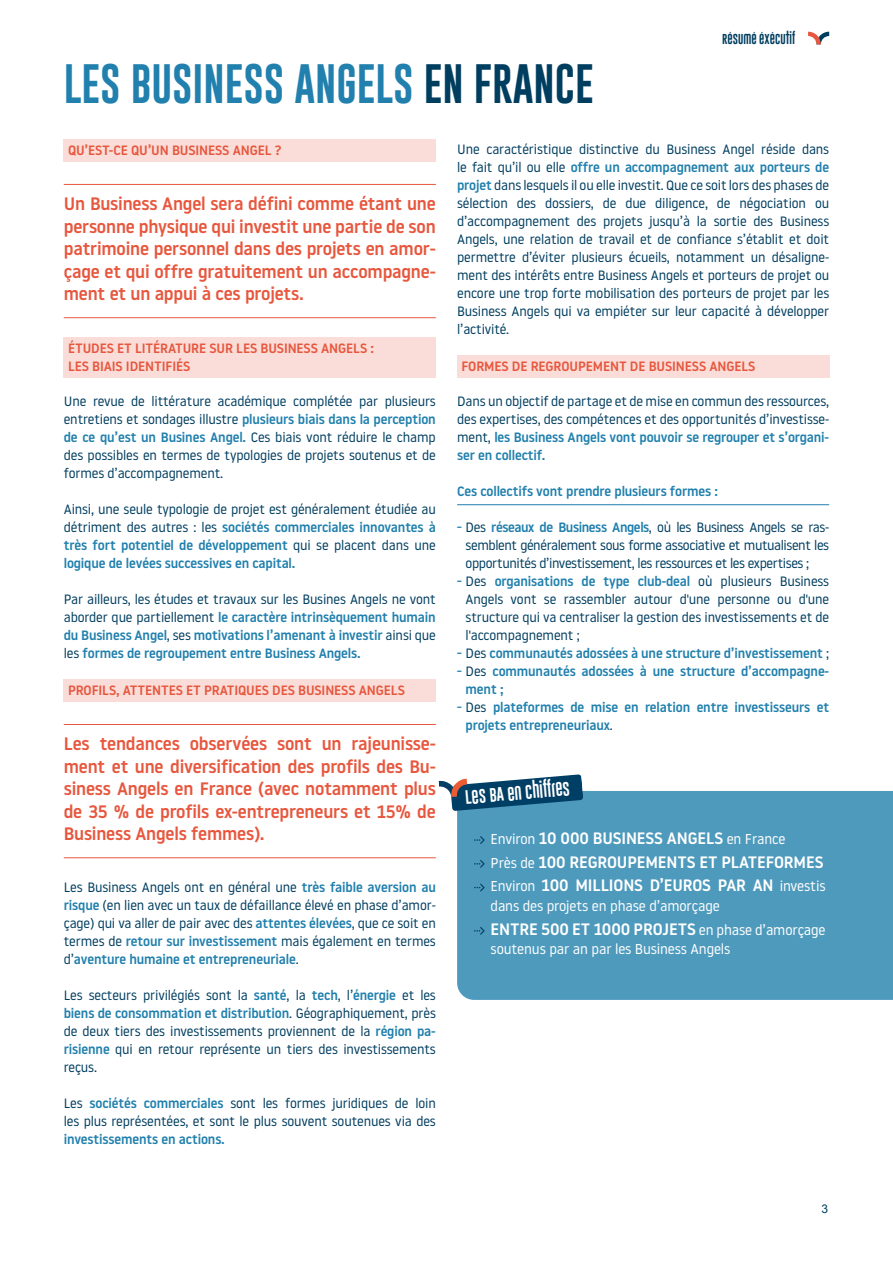
<style>
.page{position:relative;width:893px;height:1263px;background:#fff}
.page>*{position:absolute;margin:0;border:0;box-sizing:border-box;transform-origin:0 0}
.t1{font:40.5px "Gobold Uplow";color:#2180ad}
.t2{font:500 18px/22.5px "Noway";letter-spacing:-.01em;color:#e7573e;text-align:justify}
.t3{font:500 16.5px/23.7px "Noway";letter-spacing:-.01em;color:#fff}
.t4{font:14.25px "Noway";letter-spacing:-.01em;color:#fff}
.t5{font:14.25px "Gobold Uplow";color:#fff}
.t6{font:13.5px/18px "Noway";letter-spacing:-.01em;color:#003e60;text-align:justify}
.t7{font:500 13.5px/18px "Noway";letter-spacing:-.01em;color:#2180ad;text-align:justify}
.t8{font:500 13.5px/18px "Noway";letter-spacing:-.01em;color:#e7573e}
.t9{font:12px "Arial";color:#003e60}
.t10{font:10.5px "Gobold Uplow";color:#003e60}
.s1{color:#003e60}
.s2{font-weight:500;color:#2180ad}
.s3{font-weight:400;color:#003e60}
.s4{font-weight:700;font-size:9px;color:#2180ad}
.s5{font-weight:700;font-size:9px}
.s6{font-weight:400;font-size:14.25px}
</style>
<div class="page">
<svg style="left:808px;top:32px;width:21px;height:12px"></svg>
<div style="left:64px;top:139px;width:372px;height:22px;background:#faddd8"></div>
<hr style="left:64px;top:184px;width:372px;height:1px;background:#e7573e">
<hr style="left:64px;top:317px;width:372px;height:1px;background:#e7573e">
<div style="left:64px;top:337px;width:372px;height:40px;background:#faddd8"></div>
<div style="left:64px;top:679px;width:372px;height:22px;background:#faddd8"></div>
<hr style="left:64px;top:724px;width:372px;height:1px;background:#e7573e">
<hr style="left:64px;top:857px;width:372px;height:1px;background:#e7573e">
<div style="left:457px;top:355px;width:372px;height:22px;background:#faddd8"></div>
<hr style="left:457px;top:504px;width:372px;height:1px;background:#2180ad">
<div style="left:457px;top:791px;width:436px;height:209px;background:#4e9abd"></div>
<svg style="left:474px;top:836px;width:11px;height:8px"></svg>
<svg style="left:474px;top:860px;width:11px;height:8px"></svg>
<svg style="left:474px;top:884px;width:11px;height:7px"></svg>
<svg style="left:474px;top:927px;width:11px;height:8px"></svg>
<svg style="left:439px;top:774px;width:144px;height:37px"></svg>
<h1 class="t1" style="left:64px;top:51px;width:531px">LES BUSINESS ANGELS <span class="s1">EN FRANCE</span></h1>
<p class="t10" style="left:722px;top:30px;width:75px">RÉSUMÉ ÉXÉCUTIF</p>
<p class="t8" style="left:68px;top:141px;width:215px">QU’EST-CE QU’UN BUSINESS ANGEL ?</p>
<h2 class="t2" style="left:64px;top:192px;width:374px">Un Business Angel sera défini comme étant une personne physique qui investit une partie de son patrimoine personnel dans des projets en amor&shy;çage et qui offre gratuitement un accompagne&shy;ment et un appui à ces projets.</h2>
<p class="t8" style="left:68px;top:339px;width:307px">ÉTUDES ET LITÉRATURE SUR LES BUSINESS ANGELS :<br>LES BIAIS IDENTIFIÉS</p>
<p class="t6" style="left:64px;top:392px;width:374px">Une revue de littérature académique complétée par plusieurs entretiens et sondages illustre <span class="s2">plusieurs biais dans la perception de ce qu’est un Busines Angel.</span> Ces biais vont réduire le champ des possibles en termes de typologies de projets soutenus et de formes d’accompagnement.</p>
<p class="t7" style="left:64px;top:500px;width:374px"><span class="s3">Ainsi, une seule typologie de projet est généralement étudiée au détriment des autres : les</span> sociétés commerciales innovantes à très fort potentiel de développement <span class="s3">qui se placent dans une </span>logique de levées successives en capital.</p>
<p class="t7" style="left:64px;top:590px;width:374px"><span class="s3">Par ailleurs, les études et travaux sur les Busines Angels ne vont aborder que partiellement</span> le caractère intrinsèquement humain du Business Angel<span class="s3">, ses</span> motivations l’amenant à investir <span class="s3">ainsi que les</span> formes de regroupement entre Business Angels.</p>
<p class="t8" style="left:68px;top:681px;width:338px">PROFILS, ATTENTES ET PRATIQUES DES BUSINESS ANGELS</p>
<h2 class="t2" style="left:64px;top:732px;width:374px">Les tendances observées sont un rajeunisse&shy;ment et une diversification des profils des Bu&shy;siness Angels en France (avec notamment plus de 35 % de profils ex-entrepreneurs et 15% de Business Angels femmes).</h2>
<p class="t6" style="left:64px;top:878px;width:374px">Les Business Angels ont en général une <span class="s2">très faible aversion au risque</span> (en lien avec un taux de défaillance élevé en phase d’amor&shy;çage) qui va aller de pair avec des <span class="s2">attentes élevées</span>, que ce soit en termes de <span class="s2">retour sur investissement</span> mais également en termes d’<span class="s2">aventure humaine et entrepreneuriale</span>.</p>
<p class="t6" style="left:64px;top:986px;width:374px">Les secteurs privilégiés sont la <span class="s2">santé</span>, la <span class="s2">tech</span>, l’<span class="s2">énergie</span> et les <span class="s2">biens de consommation et distribution</span>. Géographiquement, près de deux tiers des investissements proviennent de la <span class="s2">région pa&shy;risienne</span> qui en retour représente un tiers des investissements reçus.</p>
<p class="t6" style="left:64px;top:1093px;width:374px">Les <span class="s2">sociétés commerciales</span> sont les formes juridiques de loin les plus représentées, et sont le plus souvent soutenues via des</p>
<p class="t7" style="left:64px;top:1130px;width:163px">investissements en actions.</p>
<p class="t6" style="left:457px;top:140px;width:374px">Une caractéristique distinctive du Business Angel réside dans le fait qu’il ou elle <span class="s2">offre un accompagnement aux porteurs de projet</span> dans lesquels il ou elle investit. Que ce soit lors des phases de sélection des dossiers, de due diligence, de négociation ou d’accompagnement des projets jusqu’à la sortie des Business Angels, une relation de travail et de confiance s’établit et doit permettre d’éviter plusieurs écueils, notamment un désaligne&shy;ment des intérêts entre Business Angels et porteurs de projet ou encore une trop forte mobilisation des porteurs de projet par les Business Angels qui va empiéter sur leur capacité à développer l’activité.</p>
<p class="t8" style="left:461px;top:357px;width:296px">FORMES DE REGROUPEMENT DE BUSINESS ANGELS</p>
<p class="t6" style="left:457px;top:391px;width:374px">Dans un objectif de partage et de mise en commun des ressources, des expertises, des compétences et des opportunités d’investisse&shy;ment, <span class="s2">les Business Angels vont pouvoir se regrouper et s’organi&shy;ser en collectif.</span></p>
<p class="t7" style="left:457px;top:482px;width:262px">Ces collectifs vont prendre plusieurs formes :</p>
<p class="t6" style="left:466px;top:518px;width:365px;text-indent:-9px"><span class="s4">–</span> Des <span class="s2">réseaux de Business Angels</span>, où les Business Angels se ras&shy;semblent généralement sous forme associative et mutualisent les opportunités d’investissement, les ressources et les expertises ;</p>
<p class="t6" style="left:466px;top:572px;width:365px;text-indent:-9px"><span class="s4">–</span> Des <span class="s2">organisations de type club-deal</span> où plusieurs Business Angels vont se rassembler autour d'une personne ou d'une structure qui va centraliser la gestion des investissements et de l'accompagnement ;</p>
<p class="t7" style="left:457px;top:644px;width:374px"><span class="s5">–</span> <span class="s3">Des</span> communautés adossées à une structure d’investissement <span class="s3">;</span></p>
<p class="t7" style="left:466px;top:662px;width:365px;text-indent:-9px"><span class="s5">–</span> <span class="s3">Des</span> communautés adossées à une structure d’accompagne&shy;ment ;</p>
<p class="t7" style="left:466px;top:698px;width:365px;text-indent:-9px"><span class="s5">–</span> <span class="s3">Des</span> plateformes de mise en relation entre investisseurs et projets entrepreneuriaux<span class="s3">.</span></p>
<p class="t5" style="left:464px;top:786px;width:106px;rotate:-5deg">LES BA EN CHIFFRES</p>
<p class="t3" style="left:491px;top:826px;width:336px"><span class="s6">Environ</span> 10 000 BUSINESS ANGELS <span class="s6">en France<br>Près de</span> 100 REGROUPEMENTS ET PLATEFORMES<br><span class="s6">Environ</span> 100 MILLIONS D’EUROS PAR AN <span class="s6">investis</span></p>
<p class="t4" style="left:491px;top:896px;width:231px">dans des projets en phase d’amorçage</p>
<p class="t3" style="left:491px;top:917px;width:336px">ENTRE 500 ET 1000 PROJETS <span class="s6">en phase d’amorçage</span></p>
<p class="t4" style="left:491px;top:939px;width:241px">soutenus par an par les Business Angels</p>
<p class="t9" style="left:821px;top:1201px;width:8px">3</p>
</div>
